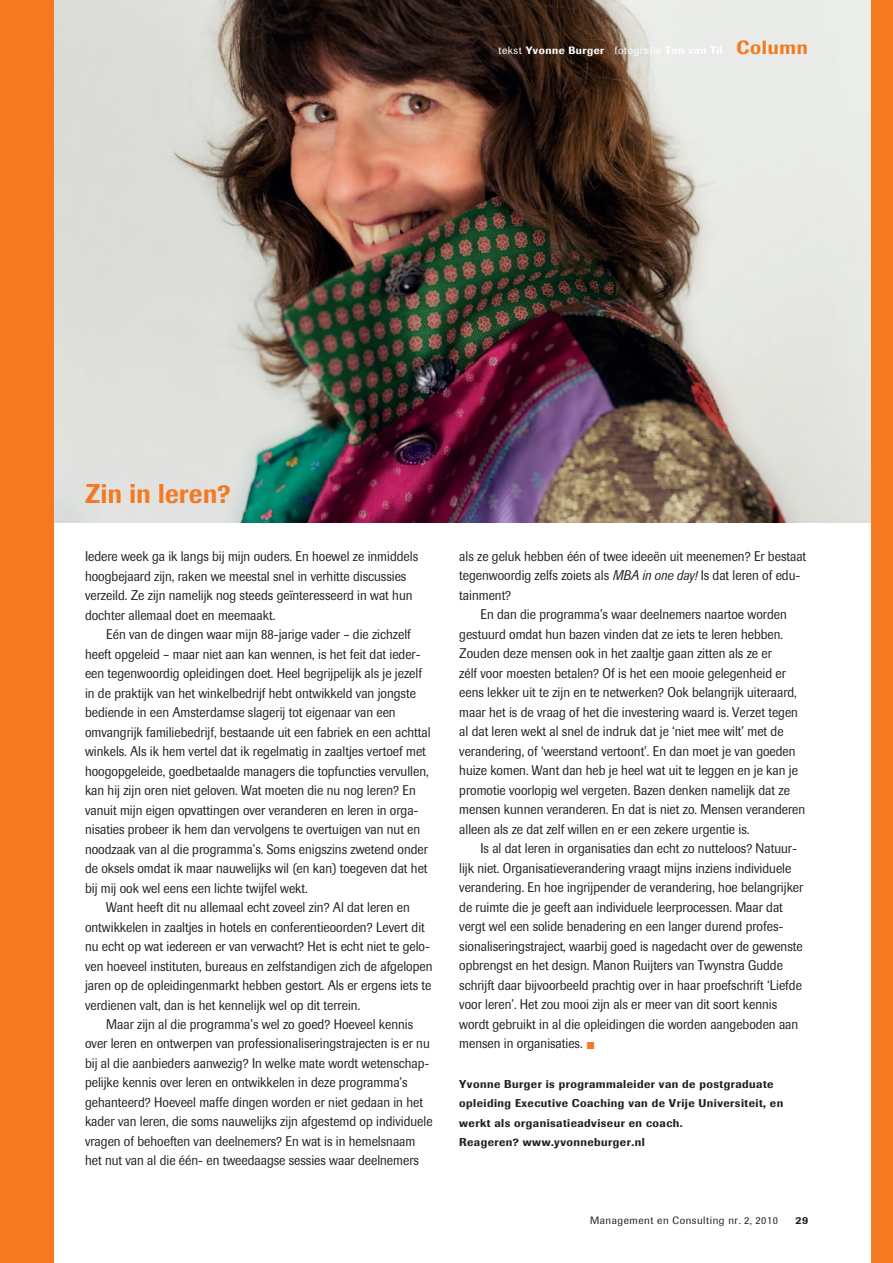
<style>
.page{position:relative;width:893px;height:1263px;background:#fff}
.page>*{position:absolute;margin:0;border:0;box-sizing:border-box;transform-origin:0 0}
.t1{font:500 27px "Imago";letter-spacing:.02em;color:#f47921;scale:.9 1}
.t2{font:13.8px/19.5px "Imago";color:#231f20;scale:.9 1}
.t3{font:500 11.25px/19.5px "Imago";letter-spacing:.04em;color:#231f20}
.t4{font:500 10.5px "Imago";letter-spacing:.05em;color:#fff}
.t5{font:10.5px "Imago";letter-spacing:.05em;color:#231f20}
.t6{font:500 10.5px "Imago";color:#231f20}
.s1{font-weight:400}
.s2{font-size:18.9px;color:#f47921}
.s3{font-style:italic}
</style>
<div class="page">
<img style="left:53px;top:0;width:819px;height:522px">
<div style="left:0;top:0;width:53px;height:1263px;background:#f47921"></div>
<div style="left:872px;top:0;width:21px;height:1263px;background:#f47921"></div>
<p class="t4" style="left:498px;top:44px;width:311px"><span class="s1">tekst</span> Yvonne Burger <span class="s1">fotografie</span> Ton van Til <span class="s2">Column</span></p>
<h1 class="t1" style="left:85px;top:477px;width:163px">Zin in leren?</h1>
<p class="t2" style="left:85px;top:547px;width:372px">Iedere week ga ik langs bij mijn ouders. En hoewel ze inmiddels hoogbejaard zijn, raken we meestal snel in verhitte discussies verzeild. Ze zijn namelijk nog steeds geïnteresseerd in wat hun dochter allemaal doet en meemaakt.</p>
<p class="t2" style="left:106px;top:625px;width:340px">Eén van de dingen waar mijn 88-jarige vader – die zichzelf</p>
<p class="t2" style="left:85px;top:644px;width:374px">heeft opgeleid – maar niet aan kan wennen, is het feit dat ieder-</p>
<p class="t2" style="left:85px;top:664px;width:376px">een tegenwoordig opleidingen doet. Heel begrijpelijk als je jezelf</p>
<p class="t2" style="left:85px;top:683px;width:369px">in de praktijk van het winkelbedrijf hebt ontwikkeld van jongste</p>
<p class="t2" style="left:85px;top:703px;width:347px">bediende in een Amsterdamse slagerij tot eigenaar van een</p>
<p class="t2" style="left:85px;top:722px;width:385px">omvangrijk familiebedrijf, bestaande uit een fabriek en een achttal</p>
<p class="t2" style="left:85px;top:741px;width:380px">winkels. Als ik hem vertel dat ik regelmatig in zaaltjes vertoef met</p>
<p class="t2" style="left:85px;top:761px;width:383px">hoogopgeleide, goedbetaalde managers die topfuncties vervullen,</p>
<p class="t2" style="left:85px;top:780px;width:369px">kan hij zijn oren niet geloven. Wat moeten die nu nog leren? En</p>
<p class="t2" style="left:85px;top:800px;width:372px">vanuit mijn eigen opvattingen over veranderen en leren in orga-</p>
<p class="t2" style="left:85px;top:819px;width:374px">nisaties probeer ik hem dan vervolgens te overtuigen van nut en</p>
<p class="t2" style="left:85px;top:839px;width:383px">noodzaak van al die programma’s. Soms enigszins zwetend onder</p>
<p class="t2" style="left:85px;top:858px;width:382px">de oksels omdat ik maar nauwelijks wil (en kan) toegeven dat het</p>
<p class="t2" style="left:85px;top:878px;width:249px">bij mij ook wel eens een lichte twijfel wekt.</p>
<p class="t2" style="left:106px;top:897px;width:339px">Want heeft dit nu allemaal echt zoveel zin? Al dat leren en</p>
<p class="t2" style="left:85px;top:917px;width:379px">ontwikkelen in zaaltjes in hotels en conferentieoorden? Levert dit</p>
<p class="t2" style="left:85px;top:936px;width:385px">nu echt op wat iedereen er van verwacht? Het is echt niet te gelo-</p>
<p class="t2" style="left:85px;top:956px;width:388px">ven hoeveel instituten, bureaus en zelfstandigen zich de afgelopen</p>
<p class="t2" style="left:85px;top:975px;width:386px">jaren op de opleidingenmarkt hebben gestort. Als er ergens iets te</p>
<p class="t2" style="left:85px;top:995px;width:307px">verdienen valt, dan is het kennelijk wel op dit terrein.</p>
<p class="t2" style="left:106px;top:1014px;width:343px">Maar zijn al die programma’s wel zo goed? Hoeveel kennis</p>
<p class="t2" style="left:85px;top:1034px;width:385px">over leren en ontwerpen van professionaliseringstrajecten is er nu</p>
<p class="t2" style="left:85px;top:1053px;width:384px">bij al die aanbieders aanwezig? In welke mate wordt wetenschap-</p>
<p class="t2" style="left:85px;top:1073px;width:360px">pelijke kennis over leren en ontwikkelen in deze programma’s</p>
<p class="t2" style="left:85px;top:1092px;width:377px">gehanteerd? Hoeveel maffe dingen worden er niet gedaan in het</p>
<p class="t2" style="left:85px;top:1112px;width:388px">kader van leren, die soms nauwelijks zijn afgestemd op individuele</p>
<p class="t2" style="left:85px;top:1131px;width:369px">vragen of behoeften van deelnemers? En wat is in hemelsnaam</p>
<p class="t2" style="left:85px;top:1151px;width:373px">het nut van al die één- en tweedaagse sessies waar deelnemers</p>
<p class="t2" style="left:459px;top:546px;width:387px">als ze geluk hebben één of twee ideeën uit meenemen? Er bestaat tegenwoordig zelfs zoiets als <span class="s3">MBA in one day!</span> Is dat leren of edu&shy;tainment?</p>
<p class="t2" style="left:459px;top:605px;width:386px;text-indent:21px">En dan die programma’s waar deelnemers naartoe worden gestuurd omdat hun bazen vinden dat ze iets te leren hebben.<br>Zouden deze mensen ook in het zaaltje gaan zitten als ze er<br>zélf voor moesten betalen? Of is het een mooie gelegenheid er eens lekker uit te zijn en te netwerken? Ook belangrijk uiteraard, maar het is de vraag of het die investering waard is. Verzet tegen al dat leren wekt al snel de indruk dat je ‘niet mee wilt’ met de verandering, of ‘weerstand vertoont’. En dan moet je van goeden huize komen. Want dan heb je heel wat uit te leggen en je kan je promotie voorlopig wel vergeten. Bazen denken namelijk dat ze mensen kunnen veranderen. En dat is niet zo. Mensen veranderen alleen als ze dat zelf willen en er een zekere urgentie is.</p>
<p class="t2" style="left:459px;top:839px;width:384px;text-indent:21px">Is al dat leren in organisaties dan echt zo nutteloos? Natuur&shy;lijk niet. Organisatieverandering vraagt mijns inziens individuele verandering. En hoe ingrijpender de verandering, hoe belangrijker de ruimte die je geeft aan individuele leerprocessen. Maar dat vergt wel een solide benadering en een langer durend profes&shy;sionaliseringstraject, waarbij goed is nagedacht over de gewenste opbrengst en het design. Manon Ruijters van Twynstra Gudde schrijft daar bijvoorbeeld prachtig over in haar proefschrift ‘Liefde voor leren’. Het zou mooi zijn als er meer van dit soort kennis wordt gebruikt in al die opleidingen die worden aangeboden aan mensen in organisaties.</p>
<p class="t3" style="left:459px;top:1074px;width:325px">Yvonne Burger is programmaleider van de postgraduate opleiding Executive Coaching van de Vrije Universiteit, en werkt als organisatieadviseur en coach.<br>Reageren? www.yvonneburger.nl</p>
<p class="t5" style="left:590px;top:1214px;width:189px">Management en Consulting nr. 2, 2010</p>
<p class="t6" style="left:796px;top:1214px;width:14px">29</p>
</div>
